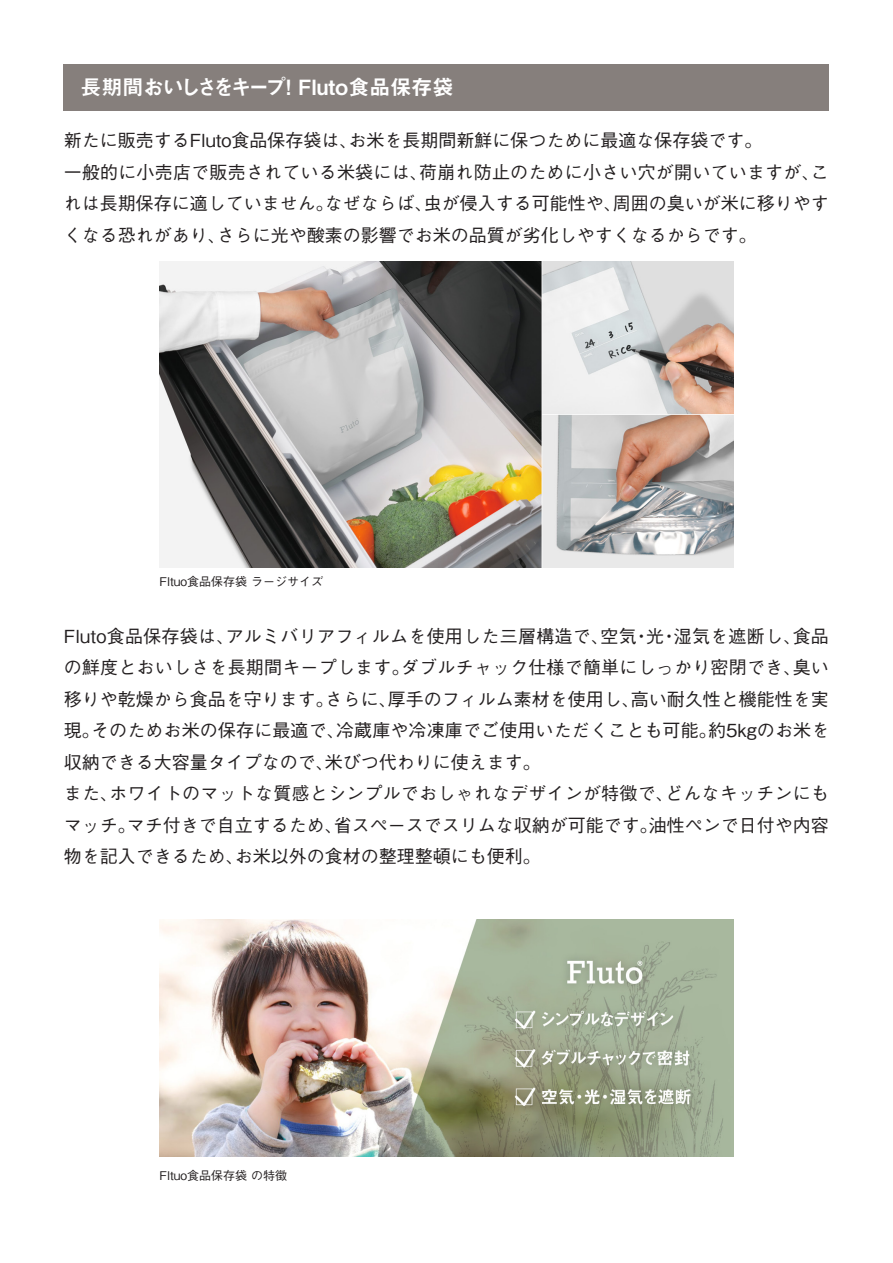
<style>
.page{position:relative;width:893px;height:1263px;background:#fff}
.page>*{position:absolute;margin:0;border:0;box-sizing:border-box;transform-origin:0 0}
.t1{font:21px "Midashi Go Pro MB31";color:#fff}
.t2{font:500 18px/31.5px "Gothic BBB Pro";color:#231f20}
.t3{font:500 12px "Gothic BBB Pro";color:#231f20}
</style>
<div class="page">
<div style="left:64px;top:64px;width:765px;height:47px;background:#867f7c"></div>
<img style="left:159px;top:919px;width:574px;height:238px">
<img style="left:159px;top:261px;width:574px;height:307px">
<p class="t1" style="left:80px;top:70px;width:374px">長期間おいしさをキープ！Fluto食品保存袋</p>
<p class="t2" style="left:64px;top:123px;width:767px">新たに販売するFluto食品保存袋は、お米を長期間新鮮に保つために最適な保存袋です。<br>一般的に小売店で販売されている米袋には、荷崩れ防止のために小さい穴が開いていますが、これは長期保存に適していません。なぜならば、虫が侵入する可能性や、周囲の臭いが米に移りやすくなる恐れがあり、さらに光や酸素の影響でお米の品質が劣化しやすくなるからです。</p>
<p class="t3" style="left:159px;top:572px;width:165px">Fltuo食品保存袋 ラージサイズ</p>
<p class="t2" style="left:64px;top:618px;width:767px">Fluto食品保存袋は、アルミバリアフィルムを使用した三層構造で、空気・光・湿気を遮断し、食品の鮮度とおいしさを長期間キープします。ダブルチャック仕様で簡単にしっかり密閉でき、臭い移りや乾燥から食品を守ります。さらに、厚手のフィルム素材を使用し、高い耐久性と機能性を実現。そのためお米の保存に最適で、冷蔵庫や冷凍庫でご使用いただくことも可能。約5kgのお米を収納できる大容量タイプなので、米びつ代わりに使えます。<br>また、ホワイトのマットな質感とシンプルでおしゃれなデザインが特徴で、どんなキッチンにもマッチ。マチ付きで自立するため、省スペースでスリムな収納が可能です。油性ペンで日付や内容物を記入できるため、お米以外の食材の整理整頓にも便利。</p>
<p class="t3" style="left:159px;top:1166px;width:129px">Fltuo食品保存袋 の特徴</p>
</div>
